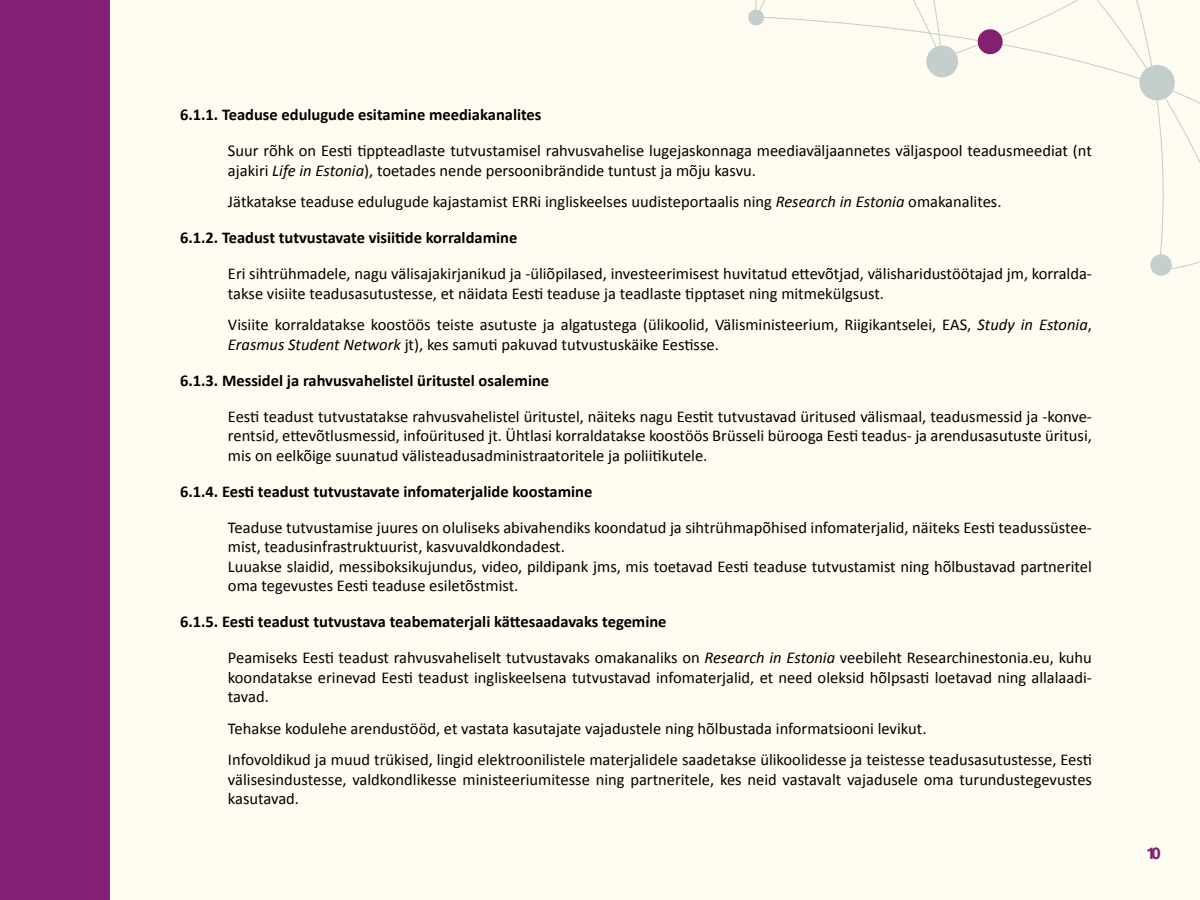
<style>
.page{position:relative;width:1200px;height:900px;background:#fffcf2}
.page>*{position:absolute;margin:0;border:0;box-sizing:border-box;transform-origin:0 0}
.t1{font:16.5px/19.5px "Calibri";color:#000}
.t2{font:700 16.5px "Calibri";color:#000}
.t3{font:700 16.5px "Ubuntu";color:#832170}
.s1{font-style:italic}
.s2{font-weight:700}
</style>
<div class="page">
<div style="left:0;top:0;width:110px;height:900px;background:#822173"></div>
<svg style="left:1154px;top:273px;width:14px;height:3px"></svg>
<svg style="left:748px;top:0;width:452px;height:273px"></svg>
<svg style="left:976px;top:28px;width:28px;height:28px"></svg>
<p class="t2" style="left:180px;top:105px;width:363px">6.1.1. Teaduse edulugude esitamine meediakanalites</p>
<p class="t1" style="left:228px;top:140px;width:866px">Suur rõhk on Eesti tippteadlaste tutvustamisel rahvusvahelise lugejaskonnaga meediaväljaannetes väljaspool teadusmeediat (nt ajakiri <span class="s1">Life in Estonia</span>), toetades nende persoonibrändide tuntust ja mõju kasvu.</p>
<p class="t1" style="left:180px;top:183px;width:823px;line-height:36px;text-indent:48px">Jätkatakse teaduse edulugude kajastamist ERRi ingliskeelses uudisteportaalis ning <span class="s1">Research in Estonia</span> omakanalites.<br><span class="s2">6.1.2. Teadust tutvustavate visiitide korraldamine</span></p>
<p class="t1" style="left:228px;top:263px;width:865px">Eri sihtrühmadele, nagu välisajakirjanikud ja -üliõpilased, investeerimisest huvitatud ettevõtjad, välisharidustöötajad jm, korralda&shy;takse visiite teadusasutustesse, et näidata Eesti teaduse ja teadlaste tipptaset ning mitmekülgsust.</p>
<p class="t1" style="left:228px;top:314px;width:866px">Visiite korraldatakse koostöös teiste asutuste ja algatustega (ülikoolid, Välisministeerium, Riigikantselei, EAS, <span class="s1">Study in Estonia</span>,<br><span class="s1">Erasmus Student Network</span> jt), kes samuti pakuvad tutvustuskäike Eestisse.</p>
<p class="t2" style="left:180px;top:370px;width:371px">6.1.3. Messidel ja rahvusvahelistel üritustel osalemine</p>
<p class="t1" style="left:228px;top:406px;width:865px;text-align:justify">Eesti teadust tutvustatakse rahvusvahelistel üritustel, näiteks nagu Eestit tutvustavad üritused välismaal, teadusmessid ja -konve&shy;rentsid, ettevõtlusmessid, infoüritused jt. Ühtlasi korraldatakse koostöös Brüsseli bürooga Eesti teadus- ja arendusasutuste üritusi, mis on eelkõige suunatud välisteadusadministraatoritele ja poliitikutele.</p>
<p class="t2" style="left:180px;top:481px;width:414px">6.1.4. Eesti teadust tutvustavate infomaterjalide koostamine</p>
<p class="t1" style="left:228px;top:517px;width:865px">Teaduse tutvustamise juures on oluliseks abivahendiks koondatud ja sihtrühmapõhised infomaterjalid, näiteks Eesti teadussüstee&shy;mist, teadusinfrastruktuurist, kasvuvaldkondadest.<br>Luuakse slaidid, messiboksikujundus, video, pildipank jms, mis toetavad Eesti teaduse tutvustamist ning hõlbustavad partneritel oma tegevustes Eesti teaduse esiletõstmist.</p>
<p class="t1" style="left:228px;top:603px;width:865px;line-height:36px;text-indent:-48px"><span class="s2">6.1.5. Eesti teadust tutvustava teabematerjali kättesaadavaks tegemine<br></span>Peamiseks Eesti teadust rahvusvaheliselt tutvustavaks omakanaliks on <span class="s1">Research in Estonia</span> veebileht Researchinestonia.eu, kuhu</p>
<p class="t1" style="left:228px;top:667px;width:865px">koondatakse erinevad Eesti teadust ingliskeelsena tutvustavad infomaterjalid, et need oleksid hõlpsasti loetavad ning allalaadi&shy;tavad.</p>
<p class="t1" style="left:228px;top:712px;width:865px;line-height:31.5px">Tehakse kodulehe arendustööd, et vastata kasutajate vajadustele ning hõlbustada informatsiooni levikut.<br>Infovoldikud ja muud trükised, lingid elektroonilistele materjalidele saadetakse ülikoolidesse ja teistesse teadusasutustesse, Eesti</p>
<p class="t1" style="left:228px;top:769px;width:866px">välisesindustesse, valdkondlikesse ministeeriumitesse ning partneritele, kes neid vastavalt vajadusele oma turundustegevustes kasutavad.</p>
<p class="t3" style="left:1146px;top:843px;width:16px">10</p>
</div>
